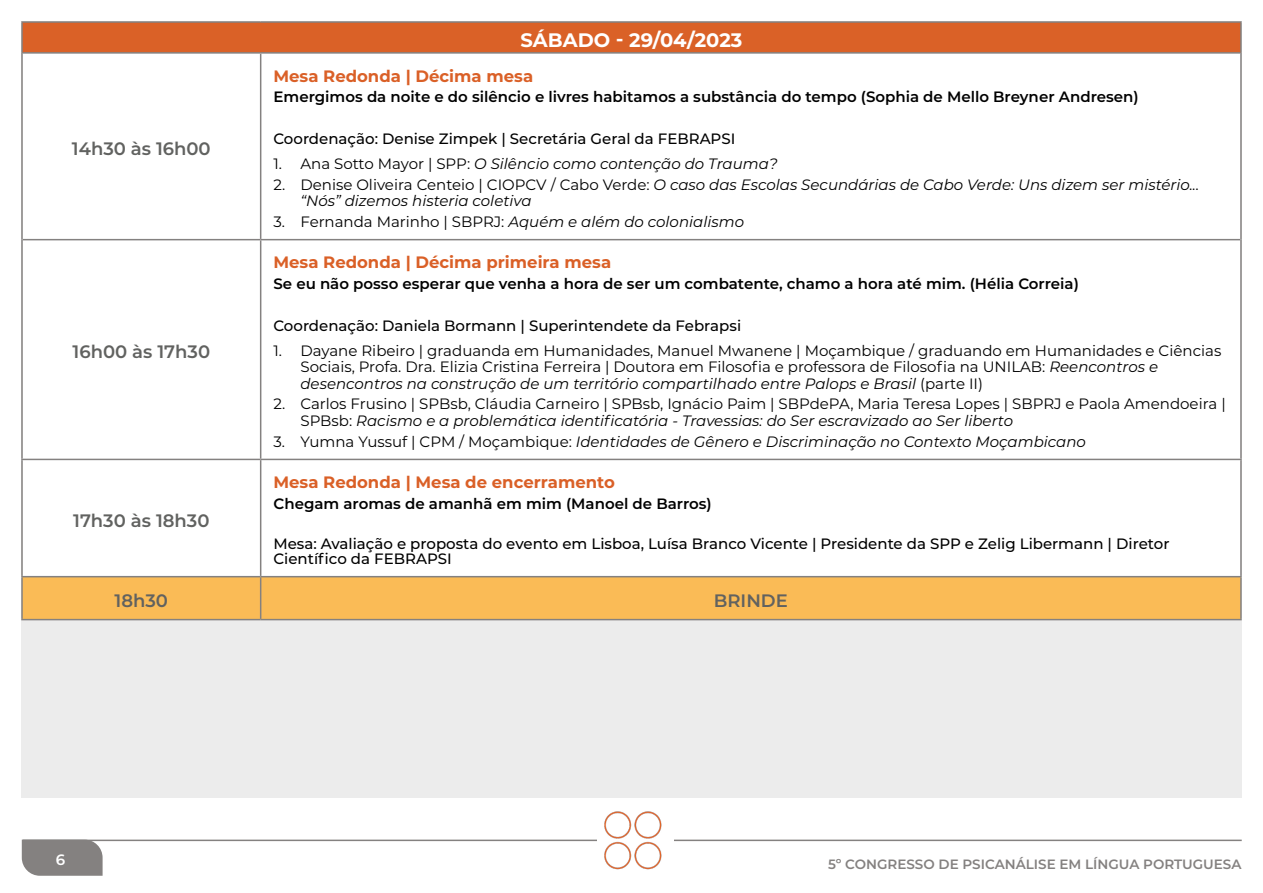
<style>
.page{position:relative;width:1263px;height:893px;background:#fff}
.page>*{position:absolute;margin:0;border:0;box-sizing:border-box;transform-origin:0 0}
.t1{font:700 19.5px "Montserrat";color:#fff}
.t2{font:600 18px "Montserrat";color:#616260}
.t3{font:700 16.5px "Montserrat";color:#da6027}
.t4{font:15px/16.5px "Montserrat";color:#000}
.t5{font:italic 15px/16.5px "Montserrat";color:#000}
.t6{font:500 15px/15px "Montserrat";color:#000}
.t7{font:600 15px "Montserrat";color:#000}
.t8{font:600 15px "Montserrat";color:#fff}
.t9{font:600 13.5px "Montserrat";color:#848180}
.s1{font-style:normal}
.s2{font-style:italic}
</style>
<div class="page">
<hr style="left:23px;top:840px;width:1219px;height:1px;background:#848180">
<div style="left:597px;top:798px;width:76px;height:79px;background:#fff"></div>
<svg style="left:22px;top:840px;width:81px;height:36px;background:#8a8786"></svg>
<img style="left:604px;top:811px;width:58px;height:59px">
<div style="left:21px;top:21px;width:1221px;height:776px;background:#ececec"></div>
<div style="left:22px;top:22px;width:1219px;height:31px;background:#da6127"></div>
<div style="left:23px;top:54px;width:1217px;height:522px;background:#fff"></div>
<div style="left:23px;top:577px;width:1217px;height:42px;background:#fabb56"></div>
<hr style="left:21px;top:21px;width:240px;height:2px;background:#848180">
<hr style="left:21px;top:23px;width:2px;height:30px;background:#848180">
<hr style="left:261px;top:21px;width:981px;height:2px;background:#848180">
<hr style="left:1240px;top:23px;width:2px;height:30px;background:#848180">
<hr style="left:21px;top:53px;width:2px;height:187px;background:#848180">
<hr style="left:260px;top:54px;width:1px;height:185px;background:#848180">
<hr style="left:1240px;top:53px;width:2px;height:187px;background:#848180">
<hr style="left:23px;top:239px;width:238px;height:1px;background:#848180">
<hr style="left:21px;top:459px;width:240px;height:1px;background:#848180">
<hr style="left:21px;top:576px;width:240px;height:1px;background:#848180">
<hr style="left:21px;top:577px;width:2px;height:42px;background:#848180">
<hr style="left:21px;top:619px;width:240px;height:1px;background:#848180">
<hr style="left:261px;top:239px;width:979px;height:1px;background:#848180">
<hr style="left:261px;top:459px;width:981px;height:1px;background:#848180">
<hr style="left:261px;top:576px;width:981px;height:1px;background:#848180">
<hr style="left:260px;top:577px;width:1px;height:42px;background:#848180">
<hr style="left:1240px;top:577px;width:2px;height:42px;background:#848180">
<hr style="left:261px;top:619px;width:981px;height:1px;background:#848180">
<hr style="left:23px;top:52px;width:238px;height:2px;background:#848180">
<hr style="left:261px;top:52px;width:979px;height:2px;background:#848180">
<hr style="left:21px;top:240px;width:2px;height:219px;background:#848180">
<hr style="left:260px;top:240px;width:1px;height:219px;background:#848180">
<hr style="left:1240px;top:240px;width:2px;height:219px;background:#848180">
<hr style="left:21px;top:460px;width:2px;height:116px;background:#848180">
<hr style="left:260px;top:460px;width:1px;height:116px;background:#848180">
<hr style="left:1240px;top:460px;width:2px;height:116px;background:#848180">
<p class="t2" style="left:72px;top:136px;width:140px">14h30 às 16h00</p>
<p class="t2" style="left:73px;top:339px;width:139px">16h00 às 17h30</p>
<p class="t2" style="left:73px;top:508px;width:138px">17h30 às 18h30</p>
<h1 class="t1" style="left:520px;top:26px;width:223px">SÁBADO - 29/04/2023</h1>
<p class="t3" style="left:273px;top:64px;width:261px">Mesa Redonda | Décima mesa</p>
<p class="t7" style="left:273px;top:86px;width:867px">Emergimos da noite e do silêncio e livres habitamos a substância do tempo (Sophia de Mello Breyner Andresen)</p>
<p class="t6" style="left:273px;top:130px;width:463px">Coordenação: Denise Zimpek | Secretária Geral da FEBRAPSI</p>
<p class="t5" style="left:273px;top:155px;width:506px"><span class="s1">1. Ana Sotto Mayor | SPP:</span> O Silêncio como contenção do Trauma?</p>
<p class="t5" style="left:300px;top:176px;width:900px;text-indent:-27px"><span class="s1">2. Denise Oliveira Centeio | CIOPCV / Cabo Verde:</span> O caso das Escolas Secundárias de Cabo Verde: Uns dizem ser mistério... “Nós” dizemos histeria coletiva</p>
<p class="t4" style="left:273px;top:213px;width:472px">3. Fernanda Marinho | SBPRJ: <span class="s2">Aquém e além do colonialismo</span></p>
<p class="t3" style="left:273px;top:251px;width:339px">Mesa Redonda | Décima primeira mesa</p>
<p class="t7" style="left:273px;top:273px;width:807px">Se eu não posso esperar que venha a hora de ser um combatente, chamo a hora até mim. (Hélia Correia)</p>
<p class="t6" style="left:273px;top:317px;width:469px">Coordenação: Daniela Bormann | Superintendete da Febrapsi</p>
<p class="t4" style="left:300px;top:342px;width:922px;text-indent:-27px">1. Dayane Ribeiro | graduanda em Humanidades, Manuel Mwanene | Moçambique / graduando em Humanidades e Ciências<br>Sociais, Profa. Dra. Elizia Cristina Ferreira | Doutora em Filosofia e professora de Filosofia na UNILAB: <span class="s2">Reencontros e desencontros na construção de um território compartilhado entre Palops e Brasil</span> (parte II)</p>
<p class="t4" style="left:300px;top:395px;width:927px;text-indent:-27px">2. Carlos Frusino | SPBsb, Cláudia Carneiro | SPBsb, Ignácio Paim | SBPdePA, Maria Teresa Lopes | SBPRJ e Paola Amendoeira |<br>SPBsb: <span class="s2">Racismo e a problemática identificatória - Travessias: do Ser escravizado ao Ser liberto</span></p>
<p class="t5" style="left:273px;top:433px;width:814px"><span class="s1">3. Yumna Yussuf | CPM / Moçambique:</span> Identidades de Gênero e Discriminação no Contexto Moçambicano</p>
<p class="t3" style="left:273px;top:470px;width:343px">Mesa Redonda | Mesa de encerramento</p>
<p class="t7" style="left:273px;top:493px;width:440px">Chegam aromas de amanhã em mim (Manoel de Barros)</p>
<p class="t6" style="left:273px;top:535px;width:897px">Mesa: Avaliação e proposta do evento em Lisboa, Luísa Branco Vicente | Presidente da SPP e Zelig Libermann | Diretor<br>Científico da FEBRAPSI</p>
<p class="t2" style="left:115px;top:588px;width:55px">18h30</p>
<p class="t2" style="left:714px;top:588px;width:76px">BRINDE</p>
<p class="t8" style="left:56px;top:849px;width:11px">6</p>
<p class="t9" style="left:828px;top:855px;width:415px">5º CONGRESSO DE PSICANÁLISE EM LÍNGUA PORTUGUESA</p>
</div>
